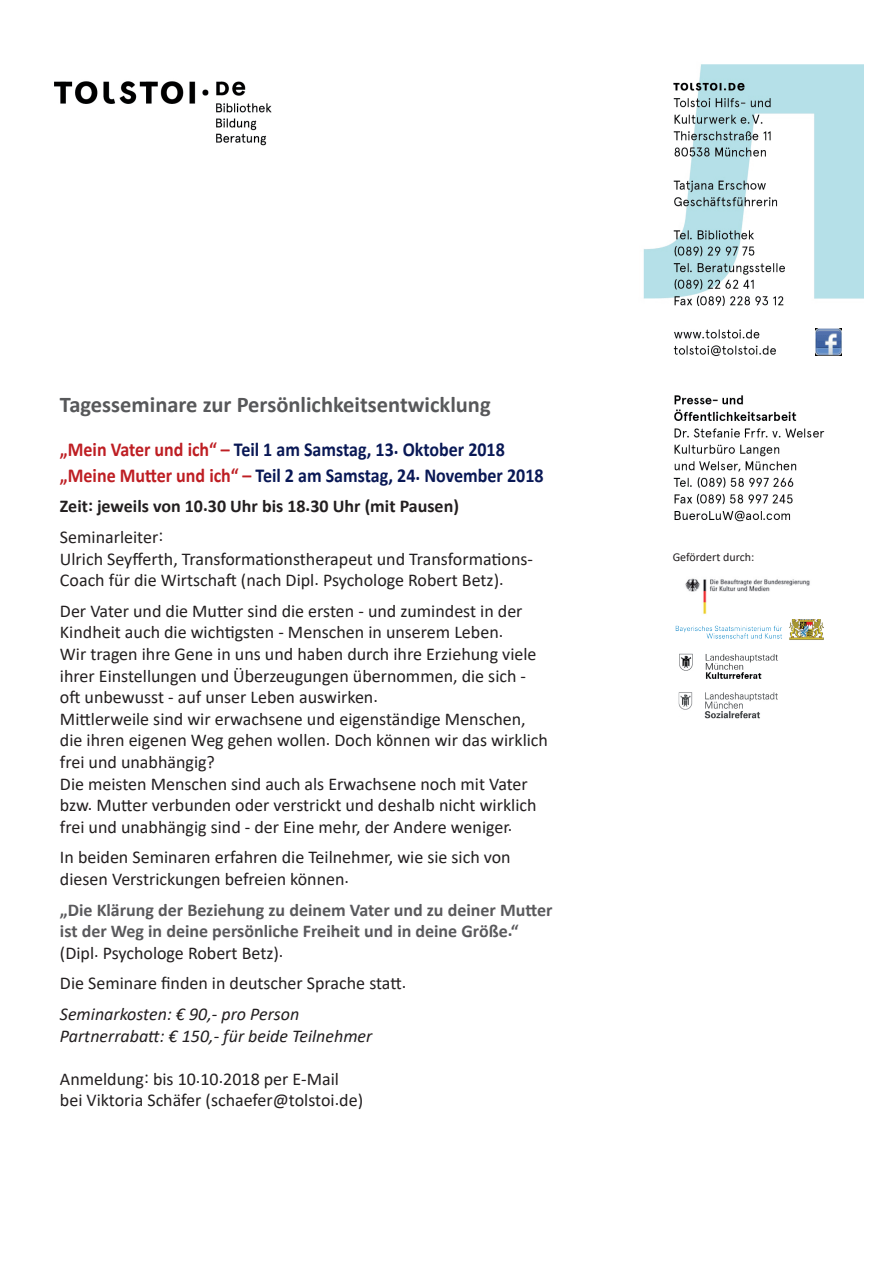
<style>
.page{position:relative;width:893px;height:1263px;background:#fff}
.page>*{position:absolute;margin:0;border:0;box-sizing:border-box;transform-origin:0 0}
.t1{font:700 22.5px "Calibri";color:#57585a}
.t2{font:700 19.8px/26.1px "Calibri";color:#091855;scale:.91 1}
.t3{font:18px/21.6px "Calibri";color:#231f20}
.t4{font:700 18px/21.6px "Calibri";color:#5a5a5d}
.t5{font:italic 18px/21.6px "Calibri";color:#231f20}
.t6{font:700 18px "Calibri";color:#231f20}
.t7{font:12px "Calibri";color:#231f20}
.s1{color:#be1e23}
</style>
<div class="page">
<img style="left:54px;top:64px;width:809px;height:458px">
<img style="left:815px;top:328px;width:27px;height:27px">
<img style="left:678px;top:692px;width:100px;height:27px">
<img style="left:675px;top:619px;width:148px;height:21px">
<img style="left:685px;top:578px;width:125px;height:36px">
<img style="left:679px;top:653px;width:99px;height:26px">
<p class="t1" style="left:60px;top:389px;width:432px">Tagesseminare zur Persönlichkeitsentwicklung</p>
<p class="t2" style="left:60px;top:436px;width:533px"><span class="s1">„Mein Vater und ich“ –</span> Teil 1 am Samstag, 13. Oktober 2018 <span class="s1">„Meine Mutter und ich“ –</span> Teil 2 am Samstag, 24. November 2018</p>
<p class="t6" style="left:60px;top:494px;width:400px">Zeit: jeweils von 10.30 Uhr bis 18.30 Uhr (mit Pausen)</p>
<p class="t3" style="left:60px;top:526px;width:475px">Seminarleiter:<br>Ulrich Seyfferth, Transformationstherapeut und Transformations-<br>Coach für die Wirtschaft (nach Dipl. Psychologe Robert Betz).</p>
<p class="t3" style="left:60px;top:599px;width:490px">Der Vater und die Mutter sind die ersten - und zumindest in der Kindheit auch die wichtigsten - Menschen in unserem Leben.<br>Wir tragen ihre Gene in uns und haben durch ihre Erziehung viele ihrer Einstellungen und Überzeugungen übernommen, die sich - oft unbewusst - auf unser Leben auswirken.<br>Mittlerweile sind wir erwachsene und eigenständige Menschen, die ihren eigenen Weg gehen wollen. Doch können wir das wirklich frei und unabhängig?<br>Die meisten Menschen sind auch als Erwachsene noch mit Vater bzw. Mutter verbunden oder verstrickt und deshalb nicht wirklich frei und unabhängig sind - der Eine mehr, der Andere weniger.</p>
<p class="t3" style="left:60px;top:846px;width:452px">In beiden Seminaren erfahren die Teilnehmer, wie sie sich von diesen Verstrickungen befreien können.</p>
<p class="t4" style="left:60px;top:898px;width:494px">„Die Klärung der Beziehung zu deinem Vater und zu deiner Mutter ist der Weg in deine persönliche Freiheit und in deine Größe.“</p>
<p class="t3" style="left:60px;top:937px;width:348px;line-height:30.6px">(Dipl. Psychologe Robert Betz).<br>Die Seminare finden in deutscher Sprache stat.</p>
<p class="t5" style="left:60px;top:1002px;width:314px">Seminarkosten: € 90,- pro Person<br>Partnerrabatt: € 150,- für beide Teilnehmer</p>
<p class="t3" style="left:60px;top:1067px;width:305px">Anmeldung: bis 10.10.2018 per E-Mail bei Viktoria Schäfer (schaefer@tolstoi.de)</p>
<p class="t7" style="left:673px;top:548px;width:83px">Gefördert durch:</p>
</div>
